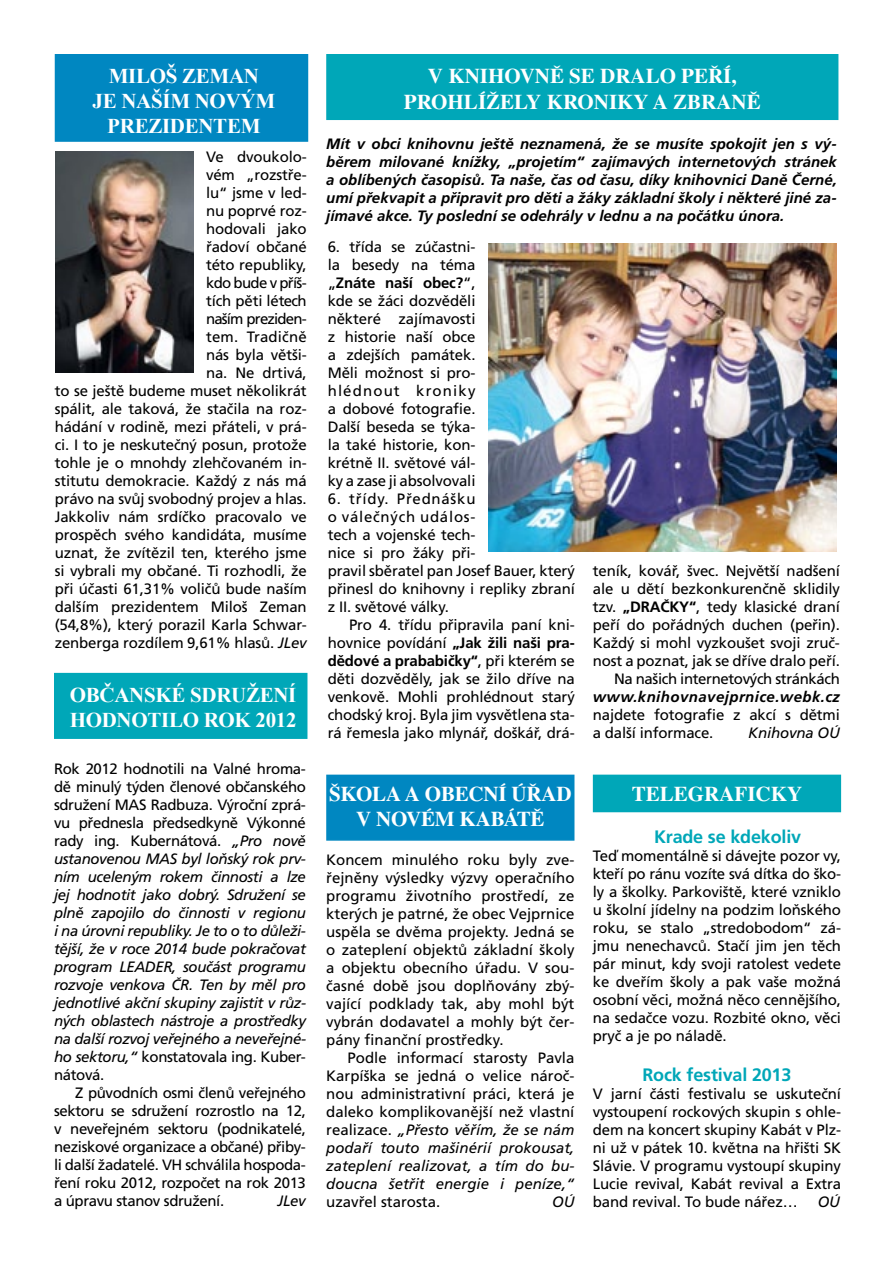
<style>
.page{position:relative;width:893px;height:1263px;background:#fff}
.page>*{position:absolute;margin:0;border:0;box-sizing:border-box;transform-origin:0 0}
.t1{font:700 21px/25.2px "Times CE";color:#fff;text-align:center}
.t2{font:700 21px/25.2px "Times New Roman";letter-spacing:-.015em;color:#fff;text-align:center}
.t3{font:700 18px "Frutiger CE";letter-spacing:-.01em;color:#00a7b8}
.t4{font:15px/18px "Frutiger CE";letter-spacing:-.01em;color:#000;text-align:justify}
.t5{font:italic 15px/18px "Frutiger CE";letter-spacing:-.025em;color:#000;text-align:justify}
.t6{font:italic 700 15px/18px "Frutiger CE";color:#000;text-align:justify}
.t7{font:italic 700 15px "Frutiger CE";letter-spacing:.03em;color:#000}
.s1{font-style:italic}
.s2{font-style:normal}
.s3{font-weight:700}
</style>
<div class="page">
<div style="left:326px;top:54px;width:512px;height:66px;background:#00a7b8"></div>
<div style="left:326px;top:775px;width:248px;height:66px;background:#0087c1;border:2px solid #0087c1"></div>
<div style="left:593px;top:775px;width:248px;height:37px;background:#00a7b8"></div>
<img style="left:488px;top:243px;width:349px;height:309px">
<div style="left:55px;top:54px;width:253px;height:88px;background:#0087c1;border:2px solid #0087c1"></div>
<img style="left:55px;top:152px;width:138px;height:221px">
<div style="left:54px;top:673px;width:253px;height:66px;background:#00a7b8;border:2px solid #00a7b8"></div>
<h1 class="t2" style="left:93px;top:63px;width:184px">MILOŠ ZEMAN<br>JE NAŠÍM NOVÝM<br>PREZIDENTEM</h1>
<p class="t4" style="left:55px;top:148px;width:253px;text-align:right">Ve dvoukolo-<br>vém „rozstře-<br>lu“ jsme v led-<br>nu poprvé roz-<br>hodovali jako<br>řadoví občané<br>této republiky,<br>kdo bude v příš-<br>tích pěti létech<br>naším preziden-<br>tem. Tradičně<br>nás byla větši-<br>na. Ne drtivá,<br>to se ještě budeme muset několikrát spálit, ale taková, že stačila na roz&shy;hádání v rodině, mezi přáteli, v prá&shy;ci. I to je neskutečný posun, protože tohle je o mnohdy zlehčovaném in&shy;stitutu demokracie. Každý z nás má právo na svůj svobodný projev a hlas.<br>Jakkoliv nám srdíčko pracovalo ve prospěch svého kandidáta, musíme uznat, že zvítězil ten, kterého jsme si vybrali my občané. Ti rozhodli, že při účasti 61,31% voličů bude naším dalším prezidentem Miloš Zeman (54,8%), který porazil Karla Schwar&shy;zenberga rozdílem 9,61% hlasů. <span class="s1">JLev</span></p>
<h1 class="t2" style="left:70px;top:681px;width:228px;text-align:left">OBČANSKÉ SDRUŽENÍ<br>HODNOTILO ROK 2012</h1>
<p class="t5" style="left:54px;top:760px;width:253px"><span class="s2">Rok 2012 hodnotili na Valné hroma&shy;dě minulý týden členové občanského sdružení MAS Radbuza. Výroční zprá&shy;vu přednesla předsedkyně Výkonné rady ing. Kubernátová.</span> „Pro nově ustanovenou MAS byl loňský rok prv&shy;ním uceleným rokem činnosti a lze jej hodnotit jako dobrý. Sdružení se plně zapojilo do činnosti v regionu i na úrovni republiky. Je to o to důleži&shy;tější, že v roce 2014 bude pokračovat program LEADER, součást programu rozvoje venkova ČR. Ten by měl pro jednotlivé akční skupiny zajistit v růz&shy;ných oblastech nástroje a prostředky na další rozvoj veřejného a neveřejné&shy;ho sektoru,“ <span class="s2">konstatovala ing. Kuber&shy;nátová.</span></p>
<p class="t4" style="left:54px;top:1084px;width:253px;text-indent:21px">Z původních osmi členů veřejného sektoru se sdružení rozrostlo na 12, v neveřejném sektoru (podnikatelé, neziskové organizace a občané) přiby&shy;li další žadatelé. VH schválila hospoda&shy;ření roku 2012, rozpočet na rok 2013 a úpravu stanov sdružení.</p>
<p class="t5" style="left:278px;top:1192px;width:30px">JLev</p>
<h1 class="t1" style="left:404px;top:63px;width:358px">V KNIHOVNĚ SE DRALO PEŘÍ,<br>PROHLÍŽELY KRONIKY A ZBRANĚ</h1>
<p class="t6" style="left:326px;top:135px;width:512px">Mít v obci knihovnu ještě neznamená, že se musíte spokojit jen s vý&shy;běrem milované knížky, „projetím“ zajímavých internetových stránek a oblíbených časopisů. Ta naše, čas od času, díky knihovnici Daně Černé, umí překvapit a připravit pro děti a žáky základní školy i některé jiné za&shy;jímavé akce. Ty poslední se odehrály v lednu a na počátku února.</p>
<p class="t4" style="left:328px;top:238px;width:149px">6. třída se zúčastni&shy;la besedy na téma „<span class="s3">Znáte naší obec?</span>“, kde se žáci dozvěděli některé zajímavosti z historie naší obce a zdejších památek.<br>Měli možnost si pro&shy;hlédnout kroniky a dobové fotografie.<br>Další beseda se týka&shy;la také historie, kon&shy;krétně II. světové vál&shy;ky a zase ji absolvovali</p>
<p class="t4" style="left:328px;top:490px;width:249px;text-align:left">6. třídy. Přednášku<br>o válečných událos-<br>tech a vojenské tech-<br>nice si pro žáky při-<br>pravil sběratel pan Josef Bauer, který přinesl do knihovny i repliky zbraní z II. světové války.</p>
<p class="t4" style="left:328px;top:616px;width:249px;text-indent:21px">Pro 4. třídu připravila paní kni&shy;hovnice povídání <span class="s3">„Jak žili naši pra&shy;dědové a prababičky“</span>, při kterém se děti dozvěděly, jak se žilo dříve na venkově. Mohli prohlédnout starý chodský kroj. Byla jim vysvětlena sta&shy;rá řemesla jako mlynář, doškář, drá-</p>
<p class="t4" style="left:593px;top:562px;width:249px;text-align:right">teník, kovář, švec. Největší nadšení ale u dětí bezkonkurenčně sklidily tzv. <span class="s3">„DRAČKY“</span>, tedy klasické draní peří do pořádných duchen (peřin).<br>Každý si mohl vyzkoušet svoji zruč&shy;nost a poznat, jak se dříve dralo peří.<br>Na našich internetových stránkách</p>
<p class="t7" style="left:593px;top:688px;width:249px">www.knihovnavejprnice.webk.cz</p>
<p class="t4" style="left:593px;top:706px;width:249px">najdete fotografie z akcí s dětmi a další informace.</p>
<p class="t5" style="left:748px;top:724px;width:93px">Knihovna OÚ</p>
<h1 class="t1" style="left:329px;top:781px;width:244px">ŠKOLA A OBECNÍ ÚŘAD<br>V NOVÉM KABÁTĚ</h1>
<h1 class="t1" style="left:632px;top:781px;width:16px">TELEGRAFICKY</h1>
<p class="t3" style="left:654px;top:827px;width:149px">Krade se kdekoliv</p>
<p class="t4" style="left:593px;top:847px;width:250px">Teď momentálně si dávejte pozor vy, kteří po ránu vozíte svá dítka do ško&shy;ly a školky. Parkoviště, které vzniklo u školní jídelny na podzim loňského roku, se stalo „stredobodom“ zá&shy;jmu nenechavců. Stačí jim jen těch pár minut, kdy svoji ratolest vedete ke dveřím školy a pak vaše možná osobní věci, možná něco cennějšího, na sedačce vozu. Rozbité okno, věci pryč a je po náladě.</p>
<p class="t3" style="left:642px;top:1064px;width:151px">Rock festival 2013</p>
<p class="t4" style="left:593px;top:1085px;width:250px">V jarní části festivalu se uskuteční vystoupení rockových skupin s ohle&shy;dem na koncert skupiny Kabát v Plz&shy;ni už v pátek 10. května na hřišti SK Slávie. V programu vystoupí skupiny Lucie revival, Kabát revival a Extra band revival. To bude nářez…</p>
<p class="t4" style="left:326px;top:851px;width:250px">Koncem minulého roku byly zve&shy;řejněny výsledky výzvy operačního programu životního prostředí, ze kterých je patrné, že obec Vejprnice uspěla se dvěma projekty. Jedná se o zateplení objektů základní školy a objektu obecního úřadu. V sou&shy;časné době jsou doplňovány zbý&shy;vající podklady tak, aby mohl být vybrán dodavatel a mohly být čer&shy;pány finanční prostředky.</p>
<p class="t4" style="left:326px;top:1049px;width:250px;text-indent:21px">Podle informací starosty Pavla Karpíška se jedná o velice nároč&shy;nou administrativní práci, která je daleko komplikovanější než vlastní realizace. <span class="s1">„Přesto věřím, že se nám podaří touto mašinérií prokousat, zateplení realizovat, a tím do bu&shy;doucna šetřit energie i peníze,“</span></p>
<p class="t4" style="left:326px;top:1193px;width:116px">uzavřel starosta.</p>
<p class="t5" style="left:552px;top:1193px;width:24px">OÚ</p>
<p class="t5" style="left:818px;top:1193px;width:24px">OÚ</p>
</div>
